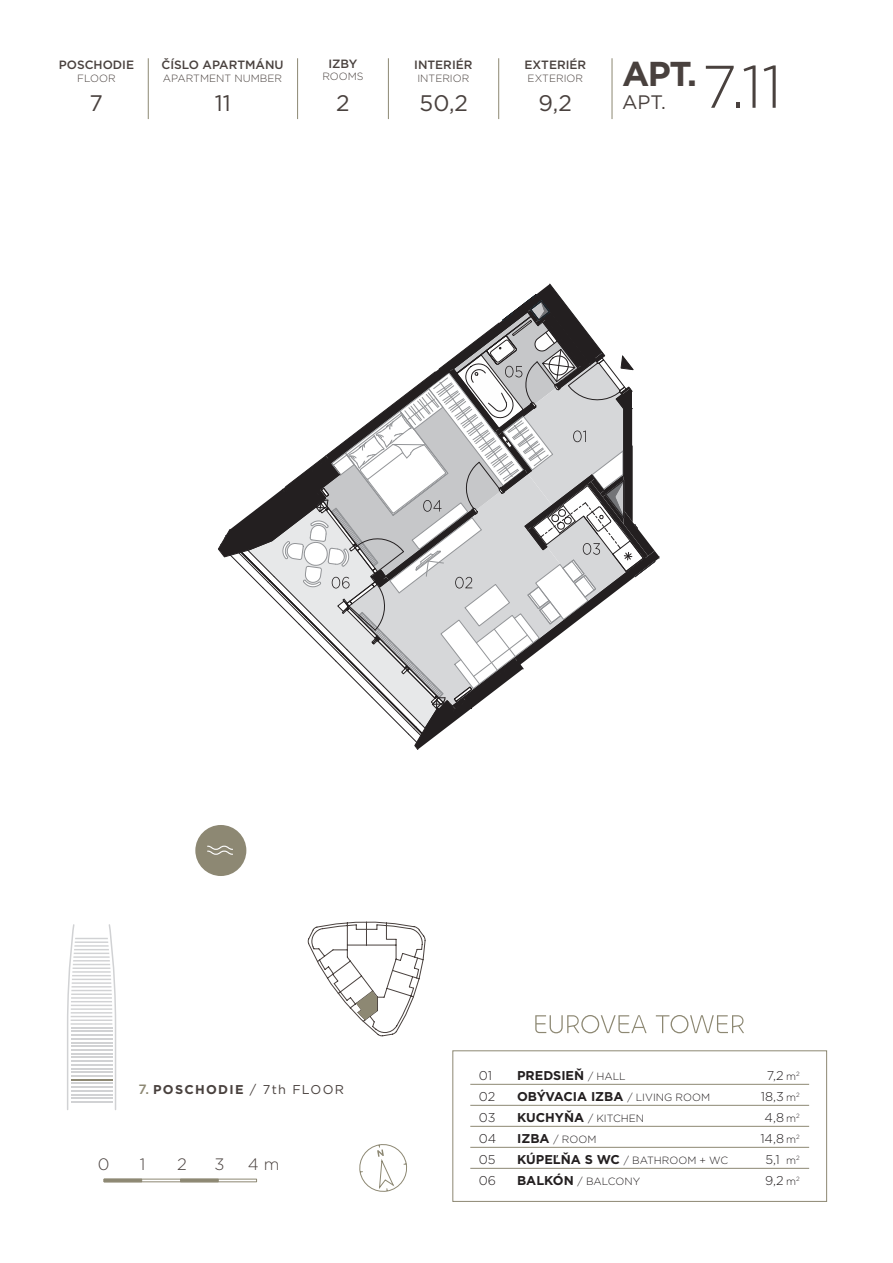
<style>
.page{position:relative;width:893px;height:1263px;background:#fff}
.page>*{position:absolute;margin:0;border:0;box-sizing:border-box;transform-origin:0 0}
.t1{font:300 60px "Gotham";color:#49413e}
.t2{font:700 34.5px "Gotham";color:#49413e}
.t3{font:22.5px "Gotham";color:#49413e}
.t4{font:19.5px "Gotham";color:#49413e}
.t5{font:300 16.5px "Gotham";color:#49413e}
.t6{font:300 12.75px "Gotham";color:#231f20}
.t7{font:700 12.75px "Gotham";color:#231f20}
.t8{font:700 12.75px "Gotham";letter-spacing:.1em;color:#49413e}
.t9{font:500 12px "Gotham";color:#49413e}
.t10{font:300 10.5px "Gotham";color:#231f20}
.t11{font:300 10.5px "Gotham";color:#49413e}
.s1{font-weight:500;font-size:13.5px;color:#8d8873}
.s2{font-weight:400}
.s3{font-weight:300;font-size:10.5px}
.s4{font-size:10.5px}
.s5{font-weight:700;font-size:12.75px}
</style>
<div class="page">
<svg style="left:218px;top:283px;width:442px;height:467px"></svg>
<svg style="left:103px;top:1178px;width:154px;height:4px"></svg>
<svg style="left:307px;top:921px;width:119px;height:116px"></svg>
<svg style="left:359px;top:1144px;width:48px;height:48px"></svg>
<hr style="left:148px;top:58px;width:1px;height:61px;background:#8d8873">
<hr style="left:297px;top:58px;width:1px;height:61px;background:#8d8873">
<hr style="left:388px;top:58px;width:1px;height:61px;background:#8d8873">
<hr style="left:498px;top:58px;width:1px;height:61px;background:#8d8873">
<hr style="left:612px;top:58px;width:1px;height:61px;background:#8d8873">
<svg style="left:656px;top:1015px;width:88px;height:18px"></svg>
<svg style="left:535px;top:1015px;width:112px;height:18px"></svg>
<div style="left:452px;top:1050px;width:375px;height:152px;border:1px solid #8d8873"></div>
<svg style="left:67px;top:924px;width:50px;height:186px"></svg>
<hr style="left:71px;top:1090px;width:41px;height:1px;background:#d1d2d4">
<hr style="left:470px;top:1084px;width:339px;height:1px;background:#8d8873">
<hr style="left:470px;top:1105px;width:339px;height:1px;background:#8d8873">
<hr style="left:470px;top:1126px;width:339px;height:1px;background:#8d8873">
<hr style="left:470px;top:1147px;width:339px;height:1px;background:#8d8873">
<hr style="left:470px;top:1168px;width:339px;height:1px;background:#8d8873">
<div style="left:195px;top:825px;width:51px;height:51px;background:#8d8873;border-radius:50%"></div>
<svg style="left:207px;top:846px;width:26px;height:9px"></svg>
<p class="t9" style="left:161px;top:57px;width:124px">ČÍSLO APARTMÁNU</p>
<p class="t11" style="left:163px;top:71px;width:121px">APARTMENT NUMBER</p>
<h3 class="t3" style="left:215px;top:89px;width:18px">11</h3>
<p class="t9" style="left:414px;top:57px;width:60px">INTERIÉR</p>
<p class="t11" style="left:417px;top:71px;width:53px">INTERIOR</p>
<h3 class="t3" style="left:420px;top:89px;width:50px">50,2</h3>
<p class="t9" style="left:524px;top:57px;width:63px">EXTERIÉR</p>
<p class="t11" style="left:528px;top:71px;width:57px">EXTERIOR</p>
<h3 class="t3" style="left:538px;top:89px;width:35px">9,2</h3>
<p class="t9" style="left:328px;top:56px;width:31px">IZBY</p>
<p class="t11" style="left:322px;top:70px;width:43px">ROOMS</p>
<h3 class="t3" style="left:336px;top:89px;width:15px">2</h3>
<p class="t9" style="left:59px;top:57px;width:77px">POSCHODIE</p>
<p class="t11" style="left:77px;top:71px;width:40px">FLOOR</p>
<h2 class="t2" style="left:622px;top:51px;width:76px">APT.</h2>
<h3 class="t3" style="left:90px;top:89px;width:15px">7</h3>
<h3 class="t4" style="left:622px;top:90px;width:45px">APT.</h3>
<h1 class="t1" style="left:702px;top:49px;width:82px">7.11</h1>
<p class="t8" style="left:139px;top:1081px;width:207px"><span class="s1">7.</span> POSCHODIE <span class="s2">/ 7th FLOOR</span></p>
<h3 class="t5" style="left:98px;top:1153px;width:13px">0</h3>
<h3 class="t5" style="left:140px;top:1153px;width:7px">1</h3>
<h3 class="t5" style="left:177px;top:1153px;width:11px">2</h3>
<h3 class="t5" style="left:215px;top:1153px;width:12px">3</h3>
<h3 class="t5" style="left:248px;top:1153px;width:33px">4 m</h3>
<p class="t6" style="left:479px;top:1067px;width:15px">01</p>
<p class="t7" style="left:517px;top:1067px;width:110px">PREDSIEŇ <span class="s3">/ HALL</span></p>
<p class="t6" style="left:767px;top:1067px;width:34px">7,2 <span class="s4">m</span><sup>2</sup></p>
<p class="t6" style="left:479px;top:1088px;width:18px">02</p>
<p class="t7" style="left:517px;top:1088px;width:195px">OBÝVACIA IZBA <span class="s3">/ LIVING ROOM</span></p>
<p class="t6" style="left:761px;top:1088px;width:41px">18,3 <span class="s4">m</span><sup>2</sup></p>
<p class="t6" style="left:479px;top:1109px;width:18px">03</p>
<p class="t10" style="left:517px;top:1111px;width:129px"><span class="s5">KUCHYŇA</span> / KITCHEN</p>
<p class="t6" style="left:765px;top:1109px;width:37px">4,8 <span class="s4">m</span><sup>2</sup></p>
<p class="t6" style="left:479px;top:1130px;width:19px">04</p>
<p class="t10" style="left:517px;top:1132px;width:81px"><span class="s5">IZBA</span> / ROOM</p>
<p class="t6" style="left:760px;top:1130px;width:41px">14,8 <span class="s4">m</span><sup>2</sup></p>
<p class="t6" style="left:479px;top:1151px;width:18px">05</p>
<p class="t10" style="left:517px;top:1153px;width:213px"><span class="s5">KÚPEĽŇA S WC</span> / BATHROOM + WC</p>
<p class="t6" style="left:765px;top:1151px;width:36px">5,1 <span class="s4">m</span><sup>2</sup></p>
<p class="t6" style="left:479px;top:1172px;width:19px">06</p>
<p class="t10" style="left:517px;top:1174px;width:125px"><span class="s5">BALKÓN</span> / BALCONY</p>
<p class="t6" style="left:765px;top:1172px;width:36px">9,2 <span class="s4">m</span><sup>2</sup></p>
</div>
